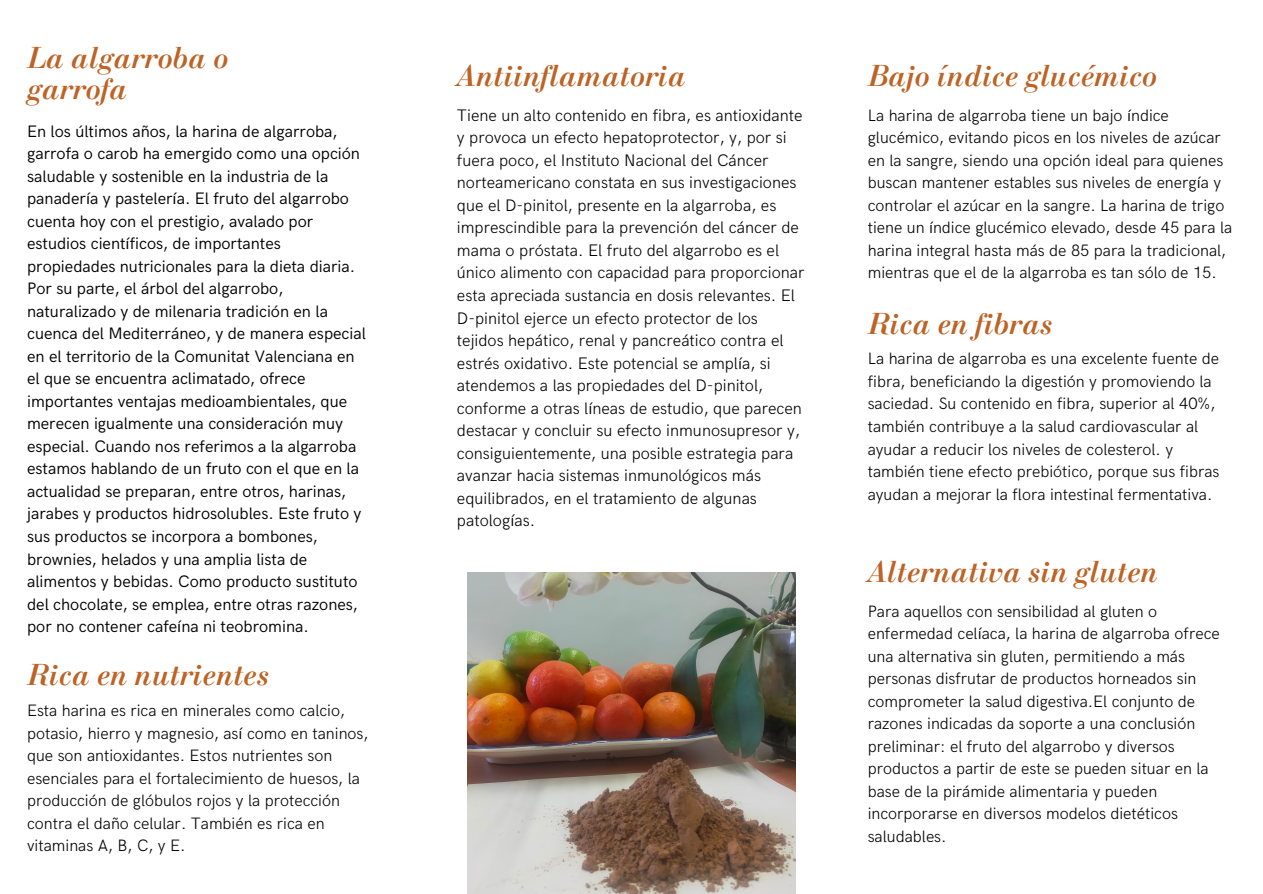
<style>
.page{position:relative;width:1263px;height:894px;background:#fff}
.page>*{position:absolute;margin:0;border:0;box-sizing:border-box;transform-origin:0 0}
.t1{font:italic 700 30px/31.5px "New Standard";color:#bd6325}
.t2{font:16.65px/22.5px "HK Grotesk";color:#000}
.t3{font:300 16.65px/22.5px "HK Grotesk";color:#000}
.t4{font:300 16.5px/22.5px "HK Grotesk";color:#000}
</style>
<div class="page">
<img style="left:468px;top:572px;width:327px;height:321px">
<p class="t1" style="left:27px;top:41px;width:203px">La algarroba o garrofa</p>
<h1 class="t2" style="left:27px;top:120px;width:340px">En los últimos años, la harina de algarroba, garrofa o carob ha emergido como una opción saludable y sostenible en la industria de la panadería y pastelería. El fruto del algarrobo cuenta hoy con el prestigio, avalado por estudios científicos, de importantes propiedades nutricionales para la dieta diaria.<br>Por su parte, el árbol del algarrobo, naturalizado y de milenaria tradición en la cuenca del Mediterráneo, y de manera especial en el territorio de la Comunitat Valenciana en el que se encuentra aclimatado, ofrece importantes ventajas medioambientales, que merecen igualmente una consideración muy especial. Cuando nos referimos a la algarroba estamos hablando de un fruto con el que en la actualidad se preparan, entre otros, harinas, jarabes y productos hidrosolubles. Este fruto y sus productos se incorpora a bombones, brownies, helados y una amplia lista de alimentos y bebidas. Como producto sustituto del chocolate, se emplea, entre otras razones, por no contener cafeína ni teobromina.</h1>
<p class="t1" style="left:27px;top:658px;width:244px">Rica en nutrientes</p>
<h1 class="t4" style="left:27px;top:699px;width:343px">Esta harina es rica en minerales como calcio, potasio, hierro y magnesio, así como en taninos, que son antioxidantes. Estos nutrientes son esenciales para el fortalecimiento de huesos, la producción de glóbulos rojos y la protección contra el daño celular. También es rica en vitaminas A, B, C, y E.</h1>
<h1 class="t1" style="left:457px;top:59px;width:230px">Antiinflamatoria</h1>
<p class="t3" style="left:457px;top:104px;width:349px">Tiene un alto contenido en fibra, es antioxidante y provoca un efecto hepatoprotector, y, por si fuera poco, el Instituto Nacional del Cáncer norteamericano constata en sus investigaciones que el D-pinitol, presente en la algarroba, es imprescindible para la prevención del cáncer de mama o próstata. El fruto del algarrobo es el único alimento con capacidad para proporcionar esta apreciada sustancia en dosis relevantes. El D-pinitol ejerce un efecto protector de los tejidos hepático, renal y pancreático contra el estrés oxidativo. Este potencial se amplía, si atendemos a las propiedades del D-pinitol, conforme a otras líneas de estudio, que parecen destacar y concluir su efecto inmunosupresor y, consiguientemente, una posible estrategia para avanzar hacia sistemas inmunológicos más equilibrados, en el tratamiento de algunas patologías.</p>
<h1 class="t1" style="left:868px;top:60px;width:291px">Bajo índice glucémico</h1>
<p class="t4" style="left:868px;top:105px;width:366px">La harina de algarroba tiene un bajo índice glucémico, evitando picos en los niveles de azúcar en la sangre, siendo una opción ideal para quienes buscan mantener estables sus niveles de energía y controlar el azúcar en la sangre. La harina de trigo tiene un índice glucémico elevado, desde 45 para la harina integral hasta más de 85 para la tradicional, mientras que el de la algarroba es tan sólo de 15.</p>
<p class="t1" style="left:868px;top:308px;width:186px">Rica en fibras</p>
<p class="t4" style="left:868px;top:348px;width:353px">La harina de algarroba es una excelente fuente de fibra, beneficiando la digestión y promoviendo la saciedad. Su contenido en fibra, superior al 40%, también contribuye a la salud cardiovascular al ayudar a reducir los niveles de colesterol. y también tiene efecto prebiótico, porque sus fibras ayudan a mejorar la flora intestinal fermentativa.</p>
<h1 class="t1" style="left:868px;top:555px;width:292px">Alternativa sin gluten</h1>
<p class="t4" style="left:868px;top:600px;width:353px">Para aquellos con sensibilidad al gluten o enfermedad celíaca, la harina de algarroba ofrece una alternativa sin gluten, permitiendo a más personas disfrutar de productos horneados sin comprometer la salud digestiva.El conjunto de razones indicadas da soporte a una conclusión preliminar: el fruto del algarrobo y diversos productos a partir de este se pueden situar en la base de la pirámide alimentaria y pueden incorporarse en diversos modelos dietéticos saludables.</p>
</div>
